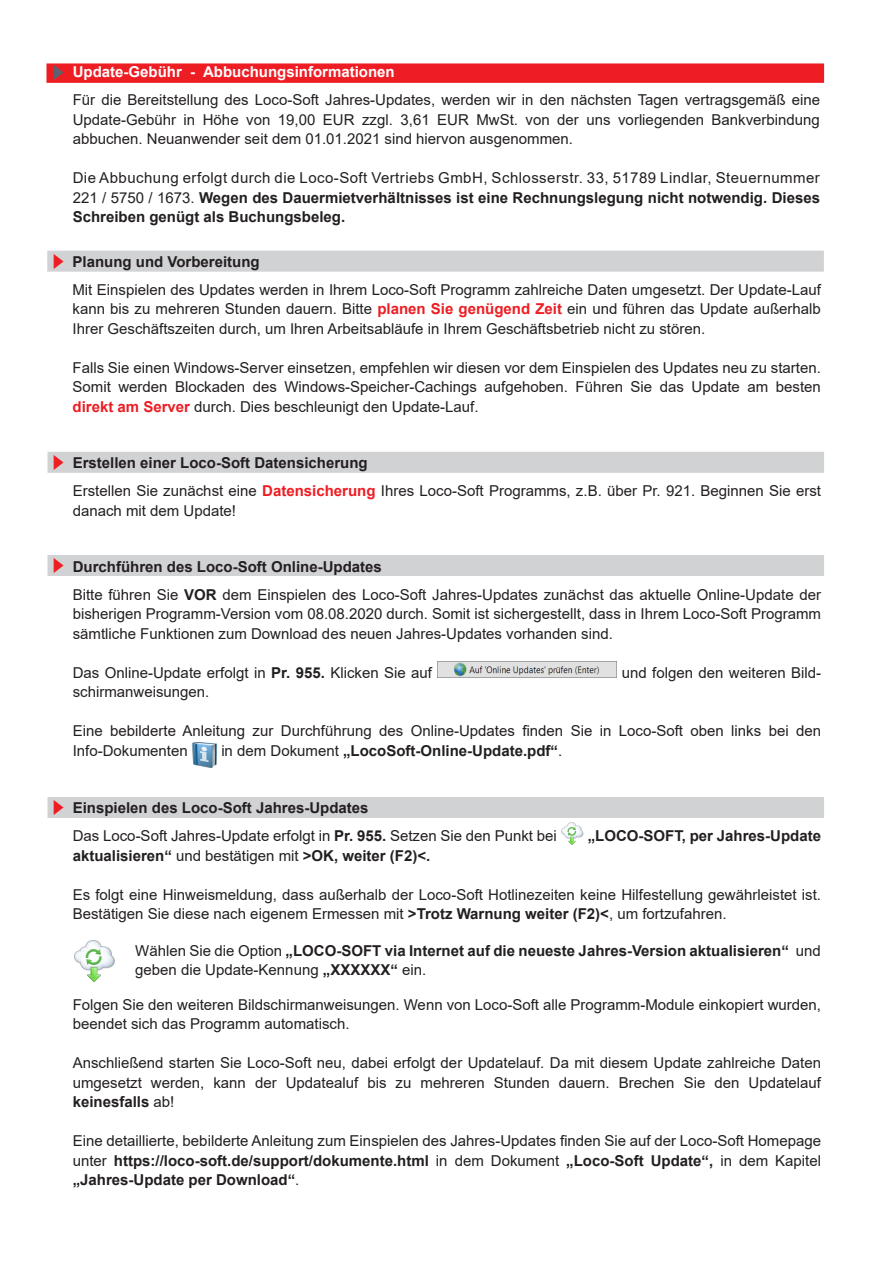
<style>
.page{position:relative;width:893px;height:1263px;background:#fff}
.page>*{position:absolute;margin:0;border:0;box-sizing:border-box;transform-origin:0 0}
.Text{font:15px/19.5px "Arial";color:#231f20;text-align:justify}
.Text-2{font:700 15px/19.5px "Arial";color:#231f20}
.Text-3{font:700 15px "Arial";color:#fff}
.s1{font-weight:700}
.s2{font-weight:700;color:#ee1d23}
.s3{font-weight:400}
</style>
<div class="page">
<div style="left:47px;top:797px;width:777px;height:21px;background:#d1d2d4"></div>
<img style="left:561px;top:822px;width:23px;height:22px">
<img style="left:74px;top:940px;width:41px;height:41px">
<div style="left:47px;top:251px;width:777px;height:21px;background:#d1d2d4"></div>
<div style="left:47px;top:452px;width:777px;height:21px;background:#d1d2d4"></div>
<div style="left:47px;top:555px;width:777px;height:21px;background:#d1d2d4"></div>
<img style="left:437px;top:662px;width:179px;height:16px">
<img style="left:192px;top:742px;width:25px;height:25px">
<div style="left:46px;top:63px;width:778px;height:20px;background:#ee1d23;border:2px solid #ee1d23"></div>
<p class="Text-3" style="left:73px;top:62px;width:323px">Update-Gebühr - Abbuchungsinformationen</p>
<p class="Text" style="left:73px;top:90px;width:749px">Für die Bereitstellung des Loco-Soft Jahres-Updates, werden wir in den nächsten Tagen vertragsgemäß eine Update-Gebühr in Höhe von 19,00 EUR zzgl. 3,61 EUR MwSt. von der uns vorliegenden Bankverbindung abbuchen. Neuanwender seit dem 01.01.2021 sind hiervon ausgenommen.</p>
<p class="Text" style="left:73px;top:168px;width:749px">Die Abbuchung erfolgt durch die Loco-Soft Vertriebs GmbH, Schlosserstr. 33, 51789 Lindlar, Steuernummer 221 / 5750 / 1673. <span class="s1">Wegen des Dauermietverhältnisses ist eine Rechnungslegung nicht notwendig. Dieses Schreiben genügt als Buchungsbeleg.</span></p>
<p class="Text-2" style="left:72px;top:252px;width:189px">Planung und Vorbereitung</p>
<p class="Text" style="left:72px;top:280px;width:750px">Mit Einspielen des Updates werden in Ihrem Loco-Soft Programm zahlreiche Daten umgesetzt. Der Update-Lauf kann bis zu mehreren Stunden dauern. Bitte <span class="s2">planen Sie genügend Zeit</span> ein und führen das Update außerhalb Ihrer Geschäftszeiten durch, um Ihren Arbeitsabläufe in Ihrem Geschäftsbetrieb nicht zu stören.</p>
<p class="Text" style="left:72px;top:358px;width:750px">Falls Sie einen Windows-Server einsetzen, empfehlen wir diesen vor dem Einspielen des Updates neu zu starten.<br>Somit werden Blockaden des Windows-Speicher-Cachings aufgehoben. Führen Sie das Update am besten <span class="s2">direkt am Server</span> durch. Dies beschleunigt den Update-Lauf.</p>
<p class="Text-2" style="left:73px;top:453px;width:297px">Erstellen einer Loco-Soft Datensicherung</p>
<p class="Text" style="left:73px;top:481px;width:750px">Erstellen Sie zunächst eine <span class="s2">Datensicherung</span> Ihres Loco-Soft Programms, z.B. über Pr. 921. Beginnen Sie erst danach mit dem Update!</p>
<p class="Text-2" style="left:73px;top:557px;width:311px">Durchführen des Loco-Soft Online-Updates</p>
<p class="Text" style="left:73px;top:584px;width:750px">Bitte führen Sie <span class="s1">VOR</span> dem Einspielen des Loco-Soft Jahres-Updates zunächst das aktuelle Online-Update der bisherigen Programm-Version vom 08.08.2020 durch. Somit ist sichergestellt, dass in Ihrem Loco-Soft Programm sämtliche Funktionen zum Download des neuen Jahres-Updates vorhanden sind.</p>
<p class="Text" style="left:73px;top:662px;width:361px">Das Online-Update erfolgt in <span class="s1">Pr. 955.</span> Klicken Sie auf</p>
<p class="Text" style="left:622px;top:662px;width:201px">und folgen den weiteren Bild-</p>
<p class="Text" style="left:73px;top:682px;width:138px">schirmanweisungen.</p>
<p class="Text" style="left:73px;top:721px;width:750px">Eine bebilderte Anleitung zur Durchführung des Online-Updates finden Sie in Loco-Soft oben links bei den<br>Info-Dokumenten</p>
<p class="Text-2" style="left:221px;top:741px;width:342px"><span class="s3">in dem Dokument</span> „LocoSoft-Online-Update.pdf“<span class="s3">.</span></p>
<p class="Text-2" style="left:73px;top:798px;width:297px">Einspielen des Loco-Soft Jahres-Updates</p>
<p class="Text" style="left:73px;top:826px;width:486px">Das Loco-Soft Jahres-Update erfolgt in <span class="s1">Pr. 955.</span> Setzen Sie den Punkt bei</p>
<p class="Text-2" style="left:588px;top:826px;width:235px">„LOCO-SOFT, per Jahres-Update</p>
<p class="Text-2" style="left:73px;top:846px;width:359px">aktualisieren“ <span class="s3">und bestätigen mit</span> &gt;OK, weiter (F2)&lt;.</p>
<p class="Text" style="left:73px;top:885px;width:750px">Es folgt eine Hinweismeldung, dass außerhalb der Loco-Soft Hotlinezeiten keine Hilfestellung gewährleistet ist.<br>Bestätigen Sie diese nach eigenem Ermessen mit <span class="s1">&gt;Trotz Warnung weiter (F2)&lt;</span>, um fortzufahren.</p>
<p class="Text-2" style="left:135px;top:941px;width:687px"><span class="s3">Wählen Sie die Option</span> „LOCO-SOFT via Internet auf die neueste Jahres-Version aktualisieren“ <span class="s3">und geben die Update-Kennung</span> „XXXXXX“ <span class="s3">ein.</span></p>
<p class="Text" style="left:73px;top:995px;width:750px">Folgen Sie den weiteren Bildschirmanweisungen. Wenn von Loco-Soft alle Programm-Module einkopiert wurden, beendet sich das Programm automatisch.</p>
<p class="Text" style="left:73px;top:1053px;width:750px">Anschließend starten Sie Loco-Soft neu, dabei erfolgt der Updatelauf. Da mit diesem Update zahlreiche Daten umgesetzt werden, kann der Updatealuf bis zu mehreren Stunden dauern. Brechen Sie den Updatelauf <span class="s1">keinesfalls</span> ab!</p>
<p class="Text" style="left:73px;top:1131px;width:750px">Eine detaillierte, bebilderte Anleitung zum Einspielen des Jahres-Updates finden Sie auf der Loco-Soft Homepage unter <span class="s1">https://loco-soft.de/support/dokumente.html</span> in dem Dokument <span class="s1">„Loco-Soft Update“,</span> in dem Kapitel <span class="s1">„Jahres-Update per Download“</span>.</p>
</div>
